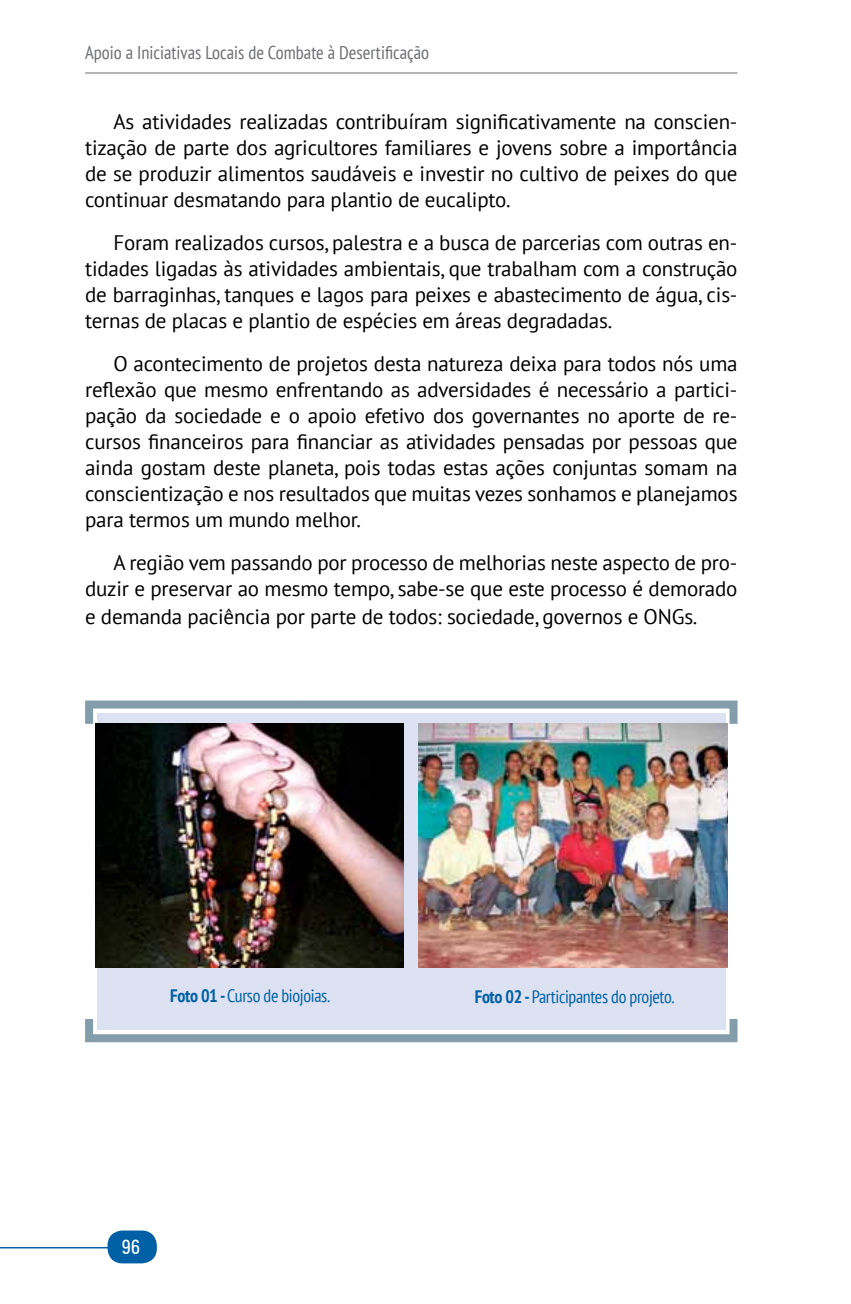
<style>
.page{position:relative;width:851px;height:1304px;background:#fff}
.page>*{position:absolute;margin:0;border:0;box-sizing:border-box;transform-origin:0 0}
.t1{font:21px/26px "PT Sans";letter-spacing:-.01em;color:#000;text-align:justify}
.t2{font:condensed 20px "Zurich BT";color:#fff}
.t3{font:condensed 18.4px "PT Sans";color:#6d6e71}
.t4{font:condensed 18px "PT Sans";letter-spacing:-.02em;color:#0060a6}
.s1{font-weight:700}
</style>
<div class="page">
<hr style="left:0;top:1247px;width:132px;height:1px;background:#0060a6">
<div style="left:108px;top:1231px;width:48px;height:31px;background:#0060a6;border-radius:14px"></div>
<div style="left:107px;top:1230px;width:50px;height:33px;border:2px solid #0060a6;border-radius:14px"></div>
<hr style="left:85px;top:73px;width:652px;height:1px;background:#6d6e71">
<div style="left:97px;top:713px;width:628px;height:317px;background:#dce2f1"></div>
<svg style="left:85px;top:1011px;width:653px;height:32px"></svg>
<svg style="left:85px;top:700px;width:653px;height:32px"></svg>
<img style="left:418px;top:723px;width:309px;height:244px">
<img style="left:95px;top:723px;width:308px;height:244px">
<p class="t3" style="left:85px;top:41px;width:345px">Apoio a Iniciativas Locais de Combate à Desertificação</p>
<p class="t1" style="left:85px;top:108px;width:653px;text-indent:28px">As atividades realizadas contribuíram significativamente na conscien&shy;tização de parte dos agricultores familiares e jovens sobre a importância de se produzir alimentos saudáveis e investir no cultivo de peixes do que continuar desmatando para plantio de eucalipto.</p>
<p class="t1" style="left:85px;top:229px;width:654px;text-indent:28px">Foram realizados cursos, palestra e a busca de parcerias com outras en&shy;tidades ligadas às atividades ambientais, que trabalham com a construção de barraginhas, tanques e lagos para peixes e abastecimento de água, cis&shy;ternas de placas e plantio de espécies em áreas degradadas.</p>
<p class="t1" style="left:85px;top:350px;width:654px;text-indent:28px">O acontecimento de projetos desta natureza deixa para todos nós uma reflexão que mesmo enfrentando as adversidades é necessário a partici&shy;pação da sociedade e o apoio efetivo dos governantes no aporte de re&shy;cursos financeiros para financiar as atividades pensadas por pessoas que ainda gostam deste planeta, pois todas estas ações conjuntas somam na conscientização e nos resultados que muitas vezes sonhamos e planejamos para termos um mundo melhor.</p>
<p class="t1" style="left:85px;top:549px;width:654px;text-align:right">A região vem passando por processo de melhorias neste aspecto de pro&shy;duzir e preservar ao mesmo tempo, sabe-se que este processo é demorado</p>
<p class="t1" style="left:85px;top:603px;width:613px">e demanda paciência por parte de todos: sociedade, governos e ONGs.</p>
<p class="t4" style="left:170px;top:984px;width:161px"><span class="s1">Foto 01 -</span> Curso de biojoias.</p>
<p class="t4" style="left:474px;top:985px;width:201px"><span class="s1">Foto 02 -</span> Participantes do projeto.</p>
<p class="t2" style="left:121px;top:1234px;width:21px">96</p>
</div>
